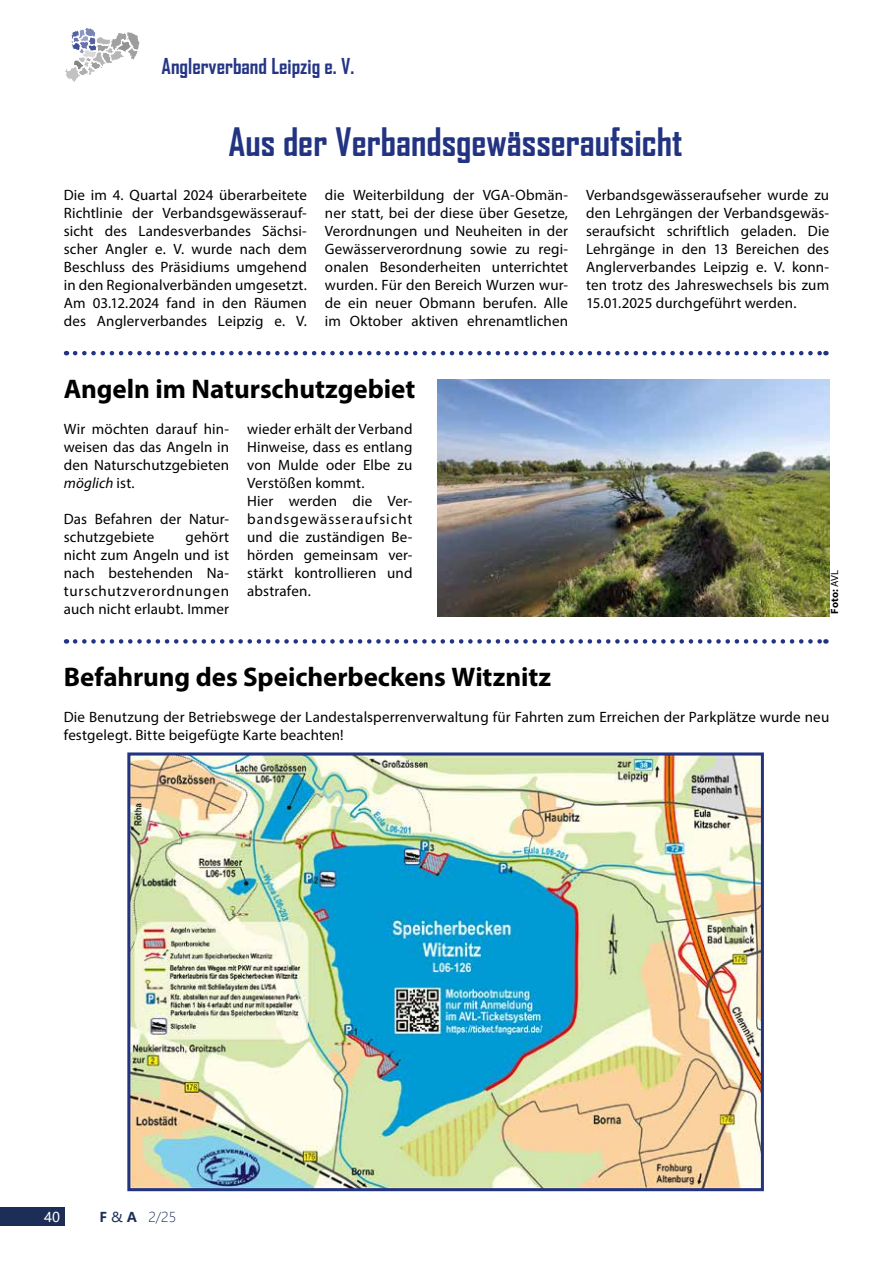
<style>
.page{position:relative;width:893px;height:1263px;background:#fff}
.page>*{position:absolute;margin:0;border:0;box-sizing:border-box;transform-origin:0 0}
.t1{font:700 37.5px "Agency FB";color:#223382}
.t2{font:700 27px "Myriad Pro";letter-spacing:-.005em;color:#000}
.t3{font:700 21px "Agency FB";color:#243584}
.t4{font:15px/18px "Myriad Pro";letter-spacing:.01em;color:#000;text-align:justify}
.t5{font:300 13.5px "Microsoft Ya Hei";color:#1c2e57}
.t6{font:13.5px "Microsoft Ya Hei";color:#fff}
.t7{font:700 10.5px "Myriad Pro";color:#000}
.s1{font-style:italic}
.s2{font-weight:400}
.s3{font-weight:700}
</style>
<div class="page">
<div style="left:0;top:1208px;width:64px;height:18px;background:#1c2e57"></div>
<svg style="left:65px;top:28px;width:75px;height:54px"></svg>
<img style="left:437px;top:380px;width:392px;height:237px">
<img style="left:131px;top:756px;width:629px;height:431px">
<div style="left:127px;top:752px;width:637px;height:439px;border:3px solid #223382"></div>
<svg style="left:75px;top:351px;width:751px;height:4px"></svg>
<svg style="left:75px;top:639px;width:751px;height:5px"></svg>
<h3 class="t3" style="left:162px;top:53px;width:194px">Anglerverband Leipzig e. V.</h3>
<h1 class="t1" style="left:228px;top:119px;width:455px">Aus der Verbandsgewässeraufsicht</h1>
<p class="t4" style="left:64px;top:185px;width:245px">Die im 4. Quartal 2024 überarbeitete Richtlinie der Verbandsgewässerauf&shy;sicht des Landesverbandes Sächsi&shy;scher Angler e. V. wurde nach dem Beschluss des Präsidiums umgehend in den Regionalverbänden umgesetzt.<br>Am 03.12.2024 fand in den Räumen des Anglerverbandes Leipzig e. V.</p>
<p class="t4" style="left:325px;top:185px;width:245px">die Weiterbildung der VGA-Obmän&shy;ner statt, bei der diese über Gesetze, Verordnungen und Neuheiten in der Gewässerverordnung sowie zu regi&shy;onalen Besonderheiten unterrichtet wurden. Für den Bereich Wurzen wur&shy;de ein neuer Obmann berufen. Alle im Oktober aktiven ehrenamtlichen</p>
<p class="t4" style="left:586px;top:185px;width:245px">Verbandsgewässeraufseher wurde zu den Lehrgängen der Verbandsgewäs&shy;seraufsicht schriftlich geladen. Die Lehrgänge in den 13 Bereichen des Anglerverbandes Leipzig e. V. konn&shy;ten trotz des Jahreswechsels bis zum 15.01.2025 durchgeführt werden.</p>
<h2 class="t2" style="left:64px;top:371px;width:353px">Angeln im Naturschutzgebiet</h2>
<p class="t4" style="left:64px;top:419px;width:167px">Wir möchten darauf hin&shy;weisen das das Angeln in den Naturschutzgebieten <span class="s1">möglich</span> ist.</p>
<p class="t4" style="left:64px;top:509px;width:167px">Das Befahren der Natur&shy;schutzgebiete</p>
<p class="t4" style="left:64px;top:527px;width:167px;text-indent:122px">gehört nicht zum Angeln und ist nach bestehenden Na&shy;turschutzverordnungen auch nicht erlaubt. Immer</p>
<p class="t4" style="left:247px;top:419px;width:167px;text-align:left">wieder erhält der Verband<br>Hinweise, dass es entlang von Mulde oder Elbe zu<br>Verstößen kommt.<br>Hier werden die Ver&shy;bandsgewässeraufsicht und die zuständigen Be&shy;hörden gemeinsam ver&shy;stärkt kontrollieren und abstrafen.</p>
<h2 class="t2" style="left:64px;top:659px;width:489px">Befahrung des Speicherbeckens Witznitz</h2>
<p class="t7" style="left:828px;top:614px;width:46px;rotate:-90deg">Foto: <span class="s2">AVL</span></p>
<p class="t4" style="left:64px;top:707px;width:767px">Die Benutzung der Betriebswege der Landestalsperrenverwaltung für Fahrten zum Erreichen der Parkplätze wurde neu festgelegt. Bitte beigefügte Karte beachten!</p>
<p class="t6" style="left:44px;top:1208px;width:17px">40</p>
<p class="t5" style="left:100px;top:1208px;width:78px"><span class="s3">F</span> <span class="s2">&amp;</span> <span class="s3">A</span> 2/25</p>
</div>
